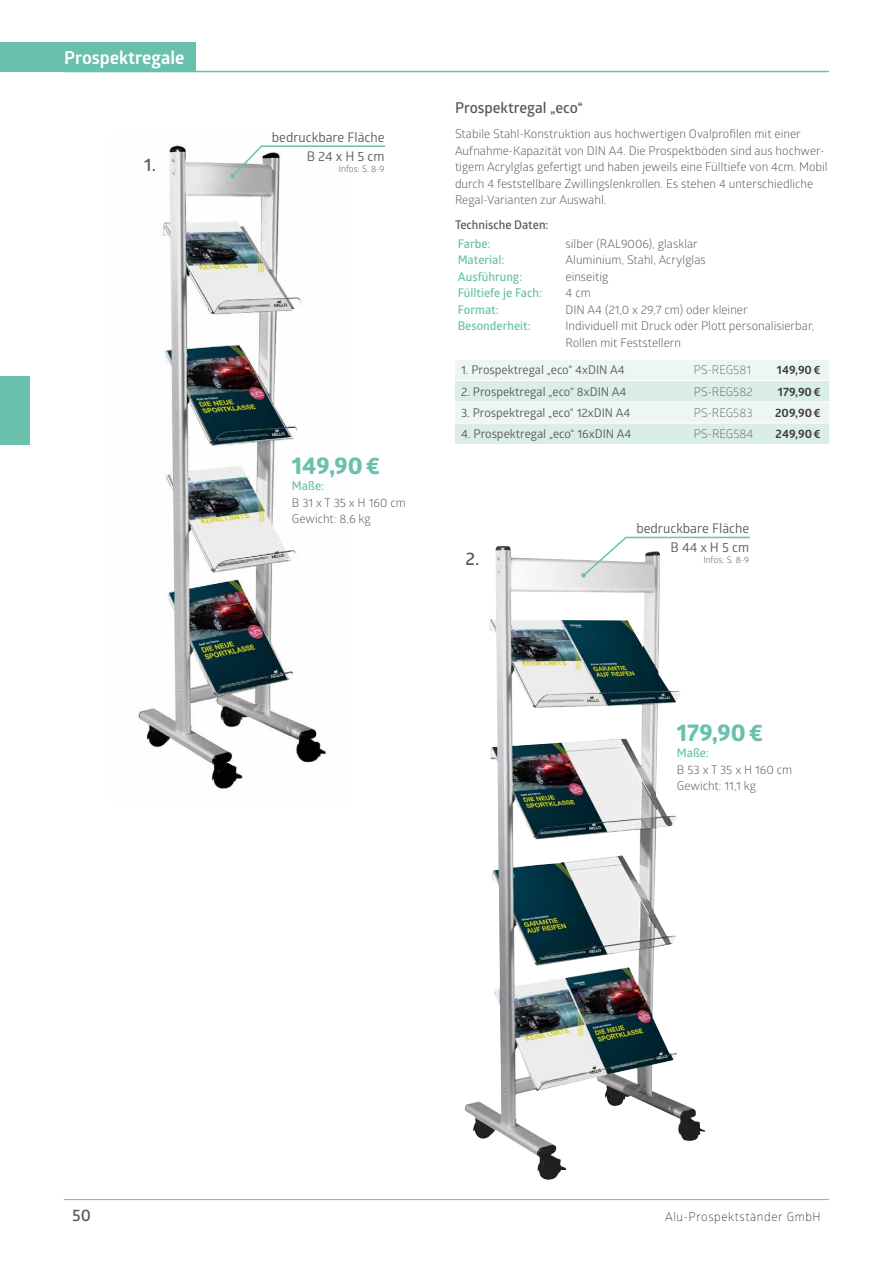
<style>
.page{position:relative;width:893px;height:1263px;background:#fff}
.page>*{position:absolute;margin:0;border:0;box-sizing:border-box;transform-origin:0 0}
.t1{font:700 24px "Globerx";color:#69c0ac}
.t2{font:700 18px "Glober";color:#fff}
.t3{font:600 18px "Glober";color:#575756}
.t4{font:600 16.5px "Glober";color:#575756}
.t5{font:600 15px "Glober";color:#575756}
.t6{font:13.35px "Glober";color:#575756}
.t7{font:12px/16.5px "Glober";color:#575756}
.t8{font:12px "Glober";color:#575756}
.t9{font:600 12px "Glober";color:#69c0ac}
.t10{font:300 12px "Glober";color:#3c3c3b}
.t11{font:700 12px "Glober";color:#3c3c3b}
.t12{font:300 12px "Glober";letter-spacing:.05em;color:#000}
.t13{font:600 12px "Glober";color:#575756}
.t14{font:9px "Glober";letter-spacing:-.005em;color:#575756}
</style>
<div class="page">
<hr style="left:65px;top:71px;width:763px;height:1px;background:#69c0ac">
<div style="left:0;top:43px;width:196px;height:29px;background:#69c0ac"></div>
<hr style="left:64px;top:1199px;width:765px;height:1px;background:#69c0ac">
<div style="left:0;top:376px;width:30px;height:69px;background:#69c0ac"></div>
<svg style="left:455px;top:360px;width:374px;height:84px"></svg>
<hr style="left:455px;top:380px;width:233px;height:1px;background:#fff">
<hr style="left:688px;top:380px;width:76px;height:1px;background:#fff">
<hr style="left:764px;top:380px;width:65px;height:1px;background:#fff">
<hr style="left:455px;top:401px;width:233px;height:1px;background:#fff">
<hr style="left:688px;top:401px;width:76px;height:1px;background:#fff">
<hr style="left:764px;top:401px;width:65px;height:1px;background:#fff">
<hr style="left:455px;top:423px;width:233px;height:1px;background:#fff">
<hr style="left:688px;top:423px;width:76px;height:1px;background:#fff">
<hr style="left:764px;top:423px;width:65px;height:1px;background:#fff">
<img style="left:138px;top:145px;width:189px;height:646px">
<img style="left:464px;top:551px;width:242px;height:629px">
<svg style="left:230px;top:145px;width:156px;height:33px"></svg>
<svg style="left:581px;top:536px;width:169px;height:42px"></svg>
<h2 class="t2" style="left:64px;top:45px;width:122px">Prospektregale</h2>
<h2 class="t3" style="left:144px;top:152px;width:13px">1.</h2>
<p class="t6" style="left:272px;top:128px;width:114px">bedruckbare Fläche</p>
<p class="t6" style="left:307px;top:147px;width:79px">B 24 x H 5 cm</p>
<p class="t14" style="left:339px;top:162px;width:47px">Infos: S. 8-9</p>
<h1 class="t1" style="left:292px;top:448px;width:90px">149,90€</h1>
<p class="t9" style="left:292px;top:477px;width:34px">Maße:</p>
<p class="t7" style="left:292px;top:493px;width:115px">B 31 x T 35 x H 160 cm<br>Gewicht: 8,6 kg</p>
<p class="t5" style="left:455px;top:97px;width:129px">Prospektregal „eco“</p>
<p class="t7" style="left:455px;top:125px;width:374px">Stabile Stahl-Konstruktion aus hochwertigen Ovalprofilen mit einer Aufnahme-Kapazität von DIN A4. Die Prospektböden sind aus hochwer&shy;tigem Acrylglas gefertigt und haben jeweils eine Fülltiefe von 4cm. Mobil durch 4 feststellbare Zwillingslenkrollen. Es stehen 4 unterschiedliche Regal-Varianten zur Auswahl.</p>
<p class="t13" style="left:455px;top:217px;width:95px">Technische Daten:</p>
<p class="t9" style="left:458px;top:235px;width:34px">Farbe:</p>
<p class="t7" style="left:566px;top:235px;width:134px">silber (RAL9006), glasklar</p>
<p class="t9" style="left:458px;top:252px;width:48px">Material:</p>
<p class="t7" style="left:566px;top:251px;width:142px">Aluminium, Stahl, Acrylglas</p>
<p class="t9" style="left:458px;top:268px;width:66px">Ausführung:</p>
<p class="t7" style="left:566px;top:268px;width:44px">einseitig</p>
<p class="t9" style="left:458px;top:285px;width:86px">Fülltiefe je Fach:</p>
<p class="t7" style="left:566px;top:284px;width:27px">4 cm</p>
<p class="t9" style="left:458px;top:301px;width:42px">Format:</p>
<p class="t7" style="left:566px;top:301px;width:184px">DIN A4 (21,0 x 29,7 cm) oder kleiner</p>
<p class="t9" style="left:458px;top:318px;width:74px">Besonderheit:</p>
<p class="t7" style="left:566px;top:317px;width:250px">Individuell mit Druck oder Plott personalisierbar,<br>Rollen mit Feststellern</p>
<p class="t8" style="left:461px;top:362px;width:165px">1. Prospektregal „eco“ 4xDIN A4</p>
<p class="t10" style="left:694px;top:362px;width:59px">PS-REG581</p>
<p class="t11" style="left:777px;top:362px;width:45px">149,90€</p>
<p class="t8" style="left:461px;top:383px;width:167px">2. Prospektregal „eco“ 8xDIN A4</p>
<p class="t10" style="left:694px;top:383px;width:60px">PS-REG582</p>
<p class="t11" style="left:778px;top:383px;width:44px">179,90€</p>
<p class="t8" style="left:461px;top:404px;width:171px">3. Prospektregal „eco“ 12xDIN A4</p>
<p class="t10" style="left:694px;top:404px;width:60px">PS-REG583</p>
<p class="t11" style="left:775px;top:404px;width:47px">209,90€</p>
<p class="t8" style="left:461px;top:425px;width:172px">4. Prospektregal „eco“ 16xDIN A4</p>
<p class="t10" style="left:694px;top:425px;width:61px">PS-REG584</p>
<p class="t11" style="left:776px;top:425px;width:47px">249,90€</p>
<h2 class="t3" style="left:466px;top:546px;width:15px">2.</h2>
<p class="t6" style="left:636px;top:519px;width:114px">bedruckbare Fläche</p>
<p class="t6" style="left:671px;top:538px;width:80px">B 44 x H 5 cm</p>
<p class="t14" style="left:703px;top:554px;width:47px">Infos: S. 8-9</p>
<h1 class="t1" style="left:677px;top:715px;width:88px">179,90€</h1>
<p class="t9" style="left:677px;top:744px;width:34px">Maße:</p>
<p class="t7" style="left:677px;top:760px;width:117px">B 53 x T 35 x H 160 cm<br>Gewicht: 11,1 kg</p>
<h3 class="t4" style="left:72px;top:1204px;width:20px">50</h3>
<p class="t12" style="left:665px;top:1209px;width:157px">Alu-Prospektständer GmbH</p>
</div>
